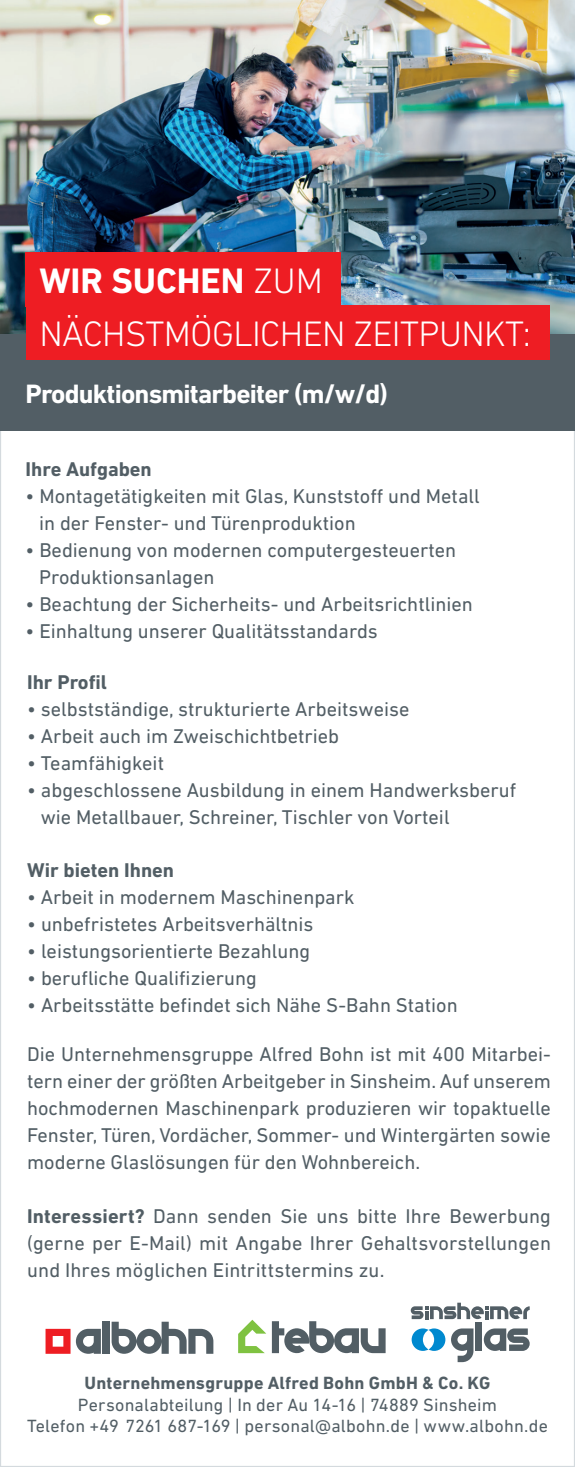
<style>
.page{position:relative;width:575px;height:1467px;background:#fff}
.page>*{position:absolute;margin:0;border:0;box-sizing:border-box;transform-origin:0 0}
.t1{font:300 36px "DIN Next LT Pro";letter-spacing:-.015em;color:#fff}
.t2{font:700 36px "DIN Next LT Pro";color:#fff}
.t3{font:700 27px "DIN Next LT Pro";letter-spacing:-.03em;color:#fff}
.t4{font:20.25px/27px "DIN Next LT Pro";color:#525e65}
.t5{font:700 20.25px "DIN Next LT Pro";color:#525e65}
.t6{font:18px/21.6px "DIN Next LT Pro";letter-spacing:.01em;color:#525e65;text-align:center}
.t7{font:700 18px "DIN Next LT Pro";letter-spacing:.015em;color:#525e65}
.s1{font-weight:300}
.s2{font-weight:700}
</style>
<div class="page">
<div style="left:0;top:31px;width:574px;height:399px;background:#525e65"></div>
<img style="left:0;top:0;width:574px;height:333px">
<div style="left:26px;top:306px;width:523px;height:54px;background:#ee1d23"></div>
<div style="left:26px;top:252px;width:314px;height:55px;background:#ee1d23"></div>
<svg style="left:45px;top:1329px;width:25px;height:25px"></svg>
<svg style="left:76px;top:1329px;width:25px;height:25px"></svg>
<svg style="left:111px;top:1322px;width:102px;height:32px"></svg>
<div style="left:103px;top:1322px;width:7px;height:32px;background:#525e65"></div>
<svg style="left:238px;top:1320px;width:147px;height:33px"></svg>
<svg style="left:411px;top:1328px;width:62px;height:34px"></svg>
<svg style="left:483px;top:1328px;width:46px;height:23px"></svg>
<div style="left:475px;top:1322px;width:6px;height:29px;background:#525e65"></div>
<svg style="left:410px;top:1303px;width:119px;height:16px"></svg>
<h1 class="t2" style="left:39px;top:260px;width:285px">WIR SUCHEN <span class="s1">ZUM</span></h1>
<h1 class="t1" style="left:39px;top:313px;width:492px">NÄCHSTMÖGLICHEN ZEITPUNKT:</h1>
<h2 class="t3" style="left:26px;top:378px;width:363px">Produktionsmitarbeiter (m/w/d)</h2>
<p class="t5" style="left:26px;top:457px;width:128px">Ihre Aufgaben</p>
<p class="t4" style="left:39px;top:482px;width:441px;text-indent:-14px">• Montagetätigkeiten mit Glas, Kunststoff und Metall in der Fenster- und Türenproduktion</p>
<p class="t4" style="left:39px;top:536px;width:418px;text-indent:-14px">• Bedienung von modernen computergesteuerten<br>Produktionsanlagen</p>
<p class="t4" style="left:26px;top:590px;width:448px">• Beachtung der Sicherheits- und Arbeitsrichtlinien</p>
<p class="t4" style="left:26px;top:617px;width:353px">• Einhaltung unserer Qualitätsstandards</p>
<p class="t5" style="left:27px;top:671px;width:81px">Ihr Profil</p>
<p class="t4" style="left:27px;top:696px;width:383px">• selbstständige, strukturierte Arbeitsweise</p>
<p class="t4" style="left:27px;top:723px;width:313px">• Arbeit auch im Zweischichtbetrieb</p>
<p class="t4" style="left:27px;top:750px;width:138px">• Teamfähigkeit</p>
<p class="t4" style="left:41px;top:777px;width:476px;text-indent:-14px">• abgeschlossene Ausbildung in einem Handwerksberuf wie Metallbauer, Schreiner, Tischler von Vorteil</p>
<p class="t5" style="left:27px;top:858px;width:148px">Wir bieten Ihnen</p>
<p class="t4" style="left:27px;top:883px;width:328px">• Arbeit in modernem Maschinenpark</p>
<p class="t4" style="left:27px;top:910px;width:287px">• unbefristetes Arbeitsverhältnis</p>
<p class="t4" style="left:27px;top:937px;width:284px">• leistungsorientierte Bezahlung</p>
<p class="t4" style="left:27px;top:964px;width:231px">• berufliche Qualifizierung</p>
<p class="t4" style="left:27px;top:991px;width:431px">• Arbeitsstätte befindet sich Nähe S-Bahn Station</p>
<p class="t4" style="left:27px;top:1040px;width:525px;text-align:justify">Die Unternehmensgruppe Alfred Bohn ist mit 400 Mitarbei&shy;tern einer der größten Arbeitgeber in Sinsheim. Auf unserem hochmodernen Maschinenpark produzieren wir topaktuelle Fenster, Türen, Vordächer, Sommer- und Wintergärten sowie moderne Glaslösungen für den Wohnbereich.</p>
<p class="t4" style="left:27px;top:1203px;width:525px;text-align:justify"><span class="s2">Interessiert?</span> Dann senden Sie uns bitte Ihre Bewerbung (gerne per E-Mail) mit Angabe Ihrer Gehaltsvorstellungen und Ihres möglichen Eintrittstermins zu.</p>
<p class="t7" style="left:84px;top:1373px;width:407px">Unternehmensgruppe Alfred Bohn GmbH &amp; Co. KG</p>
<p class="t6" style="left:27px;top:1394px;width:522px">Personalabteilung | In der Au 14-16 | 74889 Sinsheim<br>Telefon +49 7261 687-169 | personal@albohn.de | www.albohn.de</p>
</div>
